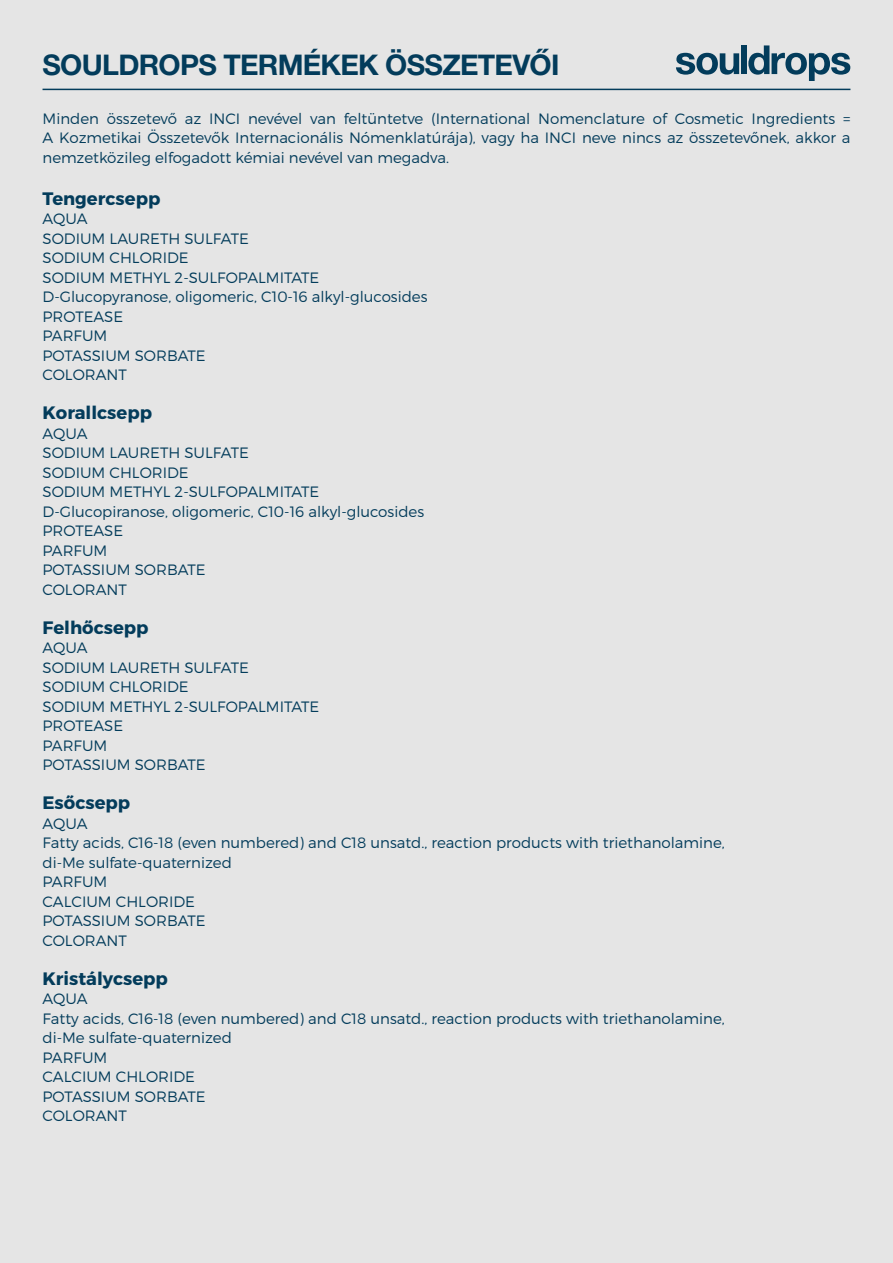
<style>
.page{position:relative;width:893px;height:1263px;background:#e5e5e5}
.page>*{position:absolute;margin:0;border:0;box-sizing:border-box;transform-origin:0 0}
.t1{font:700 28.5px "Helvetica Neue LT Pro";letter-spacing:-.025em;color:#033c5b}
.t2{font:700 18px "Montserrat";color:#033c5b}
.t3{font:300 15px/19.5px "Montserrat";color:#033c5b}
</style>
<div class="page">
<hr style="left:43px;top:89px;width:807px;height:1px;background:#033c5b">
<svg style="left:676px;top:53px;width:63px;height:22px"></svg>
<div style="left:741px;top:45px;width:6px;height:29px;background:#033c5b"></div>
<svg style="left:748px;top:45px;width:102px;height:35px"></svg>
<h1 class="t1" style="left:43px;top:48px;width:518px">SOULDROPS TERMÉKEK ÖSSZETEVŐI</h1>
<p class="t3" style="left:43px;top:109px;width:809px;text-align:justify">Minden összetevő az INCI nevével van feltüntetve (International Nomenclature of Cosmetic Ingredients = A Kozmetikai Összetevők Internacionális Nómenklatúrája), vagy ha INCI neve nincs az összetevőnek, akkor a nemzetközileg elfogadott kémiai nevével van megadva.</p>
<p class="t2" style="left:43px;top:187px;width:119px">Tengercsepp</p>
<p class="t3" style="left:43px;top:209px;width:387px">AQUA<br>SODIUM LAURETH SULFATE<br>SODIUM CHLORIDE<br>SODIUM METHYL 2-SULFOPALMITATE<br>D-Glucopyranose, oligomeric, C10-16 alkyl-glucosides<br>PROTEASE<br>PARFUM<br>POTASSIUM SORBATE<br>COLORANT</p>
<p class="t2" style="left:43px;top:402px;width:111px">Korallcsepp</p>
<p class="t3" style="left:43px;top:424px;width:383px">AQUA<br>SODIUM LAURETH SULFATE<br>SODIUM CHLORIDE<br>SODIUM METHYL 2-SULFOPALMITATE<br>D-Glucopiranose, oligomeric, C10-16 alkyl-glucosides<br>PROTEASE<br>PARFUM<br>POTASSIUM SORBATE<br>COLORANT</p>
<p class="t2" style="left:43px;top:616px;width:108px">Felhőcsepp</p>
<p class="t3" style="left:43px;top:638px;width:278px">AQUA<br>SODIUM LAURETH SULFATE<br>SODIUM CHLORIDE<br>SODIUM METHYL 2-SULFOPALMITATE<br>PROTEASE<br>PARFUM<br>POTASSIUM SORBATE</p>
<p class="t2" style="left:43px;top:792px;width:89px">Esőcsepp</p>
<p class="t3" style="left:43px;top:814px;width:684px">AQUA<br>Fatty acids, C16-18 (even numbered) and C18 unsatd., reaction products with triethanolamine, di-Me sulfate-quaternized<br>PARFUM<br>CALCIUM CHLORIDE<br>POTASSIUM SORBATE<br>COLORANT</p>
<p class="t2" style="left:43px;top:967px;width:127px">Kristálycsepp</p>
<p class="t3" style="left:43px;top:989px;width:684px">AQUA<br>Fatty acids, C16-18 (even numbered) and C18 unsatd., reaction products with triethanolamine, di-Me sulfate-quaternized<br>PARFUM<br>CALCIUM CHLORIDE<br>POTASSIUM SORBATE<br>COLORANT</p>
</div>
